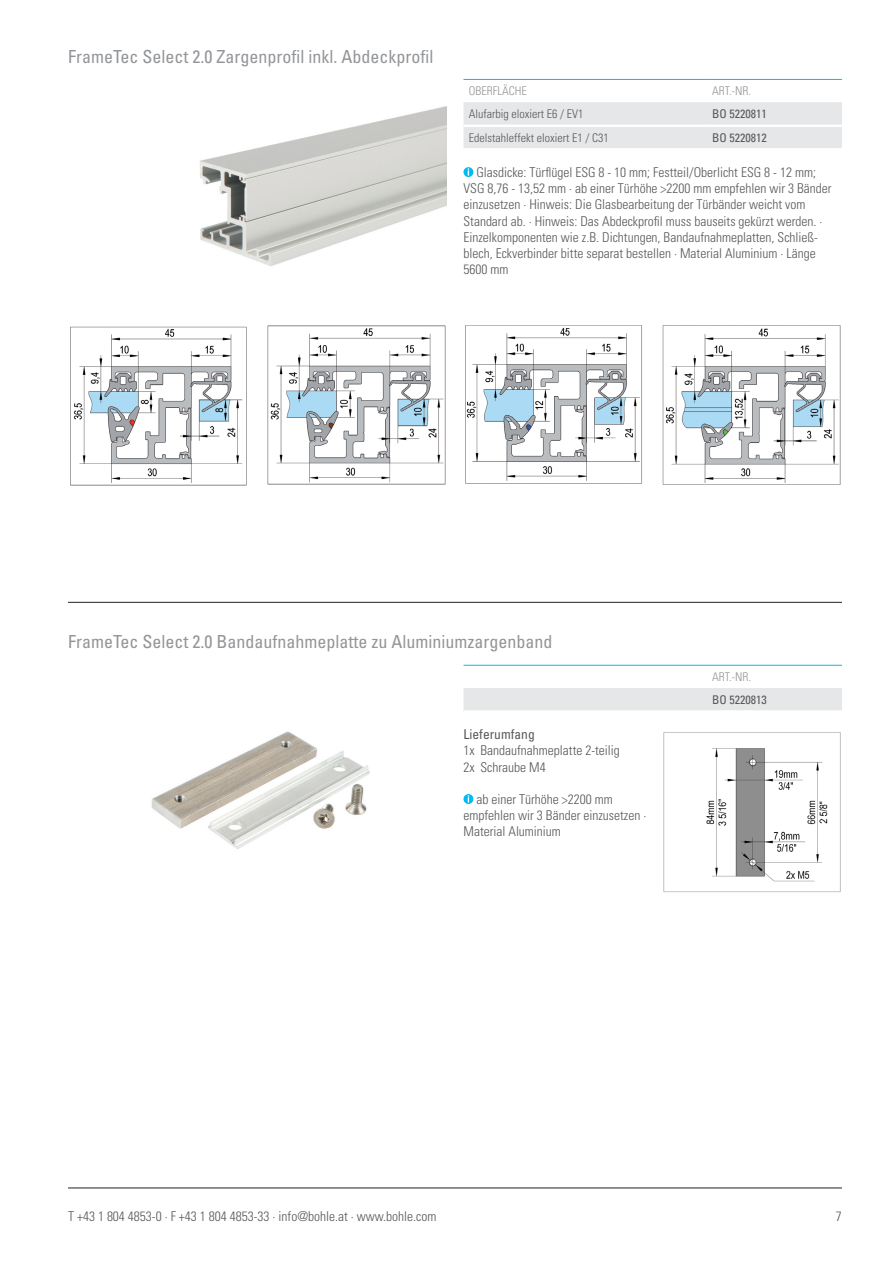
<style>
.page{position:relative;width:893px;height:1263px;background:#fff}
.page>*{position:absolute;margin:0;border:0;box-sizing:border-box;transform-origin:0 0}
.t1{font:condensed 18px "Univers";color:#939598}
.t2{font:300 condensed 13.5px/16.2px "Univers";color:#57585a}
.t3{font:condensed 13.5px "Univers";color:#57585a}
.t4{font:300 condensed 12px "Univers";color:#57585a}
.t5{font:condensed 12px "Univers";color:#57585a}
.t6{font:300 condensed 12px "Univers";color:#939598}
</style>
<div class="page">
<hr style="left:68px;top:1188px;width:774px;height:1px;background:#231f20">
<hr style="left:68px;top:602px;width:774px;height:1px;background:#231f20">
<img style="left:663px;top:732px;width:178px;height:161px">
<img style="left:151px;top:731px;width:219px;height:118px">
<img style="left:662px;top:325px;width:179px;height:160px">
<img style="left:70px;top:326px;width:177px;height:160px">
<img style="left:267px;top:325px;width:179px;height:160px">
<img style="left:465px;top:325px;width:177px;height:159px">
<img style="left:199px;top:106px;width:247px;height:160px">
<svg style="left:463px;top:794px;width:10px;height:10px"></svg>
<div style="left:463px;top:688px;width:379px;height:22px;background:#e6e7e9"></div>
<hr style="left:463px;top:665px;width:244px;height:1px;background:#00baf1">
<hr style="left:707px;top:665px;width:135px;height:1px;background:#00baf1">
<div style="left:463px;top:102px;width:379px;height:46px;background:#e6e7e9"></div>
<hr style="left:463px;top:79px;width:244px;height:1px;background:#00baf1">
<hr style="left:707px;top:79px;width:135px;height:1px;background:#00baf1">
<hr style="left:463px;top:124px;width:244px;height:3px;background:#fff">
<hr style="left:707px;top:124px;width:135px;height:3px;background:#fff">
<svg style="left:463px;top:167px;width:10px;height:10px"></svg>
<h1 class="t1" style="left:68px;top:45px;width:367px">FrameTec Select 2.0 Zargenprofil inkl. Abdeckprofil</h1>
<p class="t6" style="left:469px;top:83px;width:60px">OBERFLÄCHE</p>
<p class="t6" style="left:712px;top:83px;width:40px">ART.-NR.</p>
<p class="t4" style="left:469px;top:107px;width:116px">Alufarbig eloxiert E6 / EV1</p>
<p class="t5" style="left:712px;top:106px;width:56px">BO 5220811</p>
<p class="t4" style="left:469px;top:130px;width:141px">Edelstahleffekt eloxiert E1 / C31</p>
<p class="t5" style="left:712px;top:130px;width:56px">BO 5220812</p>
<p class="t2" style="left:463px;top:164px;width:370px;text-indent:13px">Glasdicke: Türflügel ESG 8 - 10 mm; Festteil/Oberlicht ESG 8 - 12 mm; VSG 8,76 - 13,52 mm · ab einer Türhöhe &gt;2200 mm empfehlen wir 3 Bänder einzusetzen · Hinweis: Die Glasbearbeitung der Türbänder weicht vom Standard ab. · Hinweis: Das Abdeckprofil muss bauseits gekürzt werden. · Einzelkomponenten wie z.B. Dichtungen, Bandaufnahmeplatten, Schließ&shy;blech, Eckverbinder bitte separat bestellen · Material Aluminium · Länge 5600 mm</p>
<h1 class="t1" style="left:68px;top:630px;width:486px">FrameTec Select 2.0 Bandaufnahmeplatte zu Aluminiumzargenband</h1>
<p class="t3" style="left:463px;top:726px;width:73px">Lieferumfang</p>
<p class="t2" style="left:463px;top:742px;width:158px">1x Bandaufnahmeplatte 2-teilig<br>2x Schraube M4</p>
<p class="t2" style="left:463px;top:791px;width:184px;text-indent:13px">ab einer Türhöhe &gt;2200 mm empfehlen wir 3 Bänder einzusetzen ·<br>Material Aluminium</p>
<p class="t6" style="left:712px;top:669px;width:40px">ART.-NR.</p>
<p class="t5" style="left:712px;top:692px;width:56px">BO 5220813</p>
<p class="t2" style="left:68px;top:1208px;width:370px">T +43 1 804 4853-0 · F +43 1 804 4853-33 · info@bohle.at · www.bohle.com</p>
<p class="t2" style="left:836px;top:1208px;width:7px">7</p>
</div>
